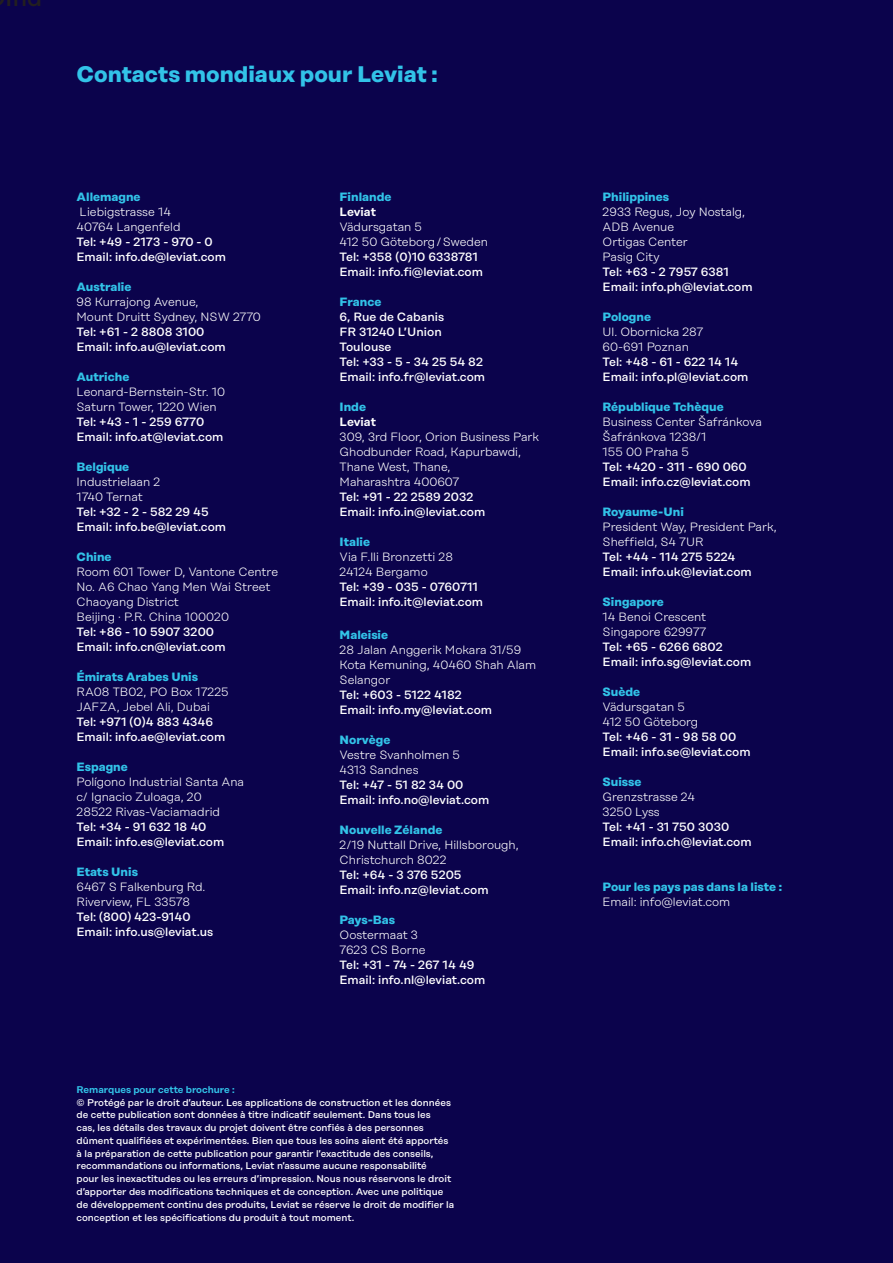
<style>
.page{position:relative;width:893px;height:1263px;background:#0b034c}
.page>*{position:absolute;margin:0;border:0;box-sizing:border-box;transform-origin:0 0}
.t1{font:700 22.5px "Rational Display";color:#32c3e8}
.t2{font:500 12px/15px "Rational Display";color:#fff}
.t3{font:300 12px/15px "Rational Display";color:#fff}
.t4{font:700 12px "Rational Display";color:#32c3e8}
.t5{font:600 12px "Rational Display";letter-spacing:-.01em;color:#fff}
.t6{font:500 9.75px/12.8px "Rational Display";color:#fff}
.t7{font:600 9.75px "Rational Display";color:#32c3e8}
</style>
<div class="page">
<h1 class="t1" style="left:77px;top:60px;width:363px">Contacts mondiaux pour Leviat :</h1>
<p class="t4" style="left:77px;top:189px;width:66px">Allemagne</p>
<p class="t3" style="left:77px;top:204px;width:105px">Liebigstrasse 14<br>40764 Langenfeld</p>
<p class="t2" style="left:77px;top:234px;width:151px">Tel: +49 - 2173 - 970 - 0<br>Email: info.de@leviat.com</p>
<p class="t4" style="left:77px;top:279px;width:56px">Australie</p>
<p class="t3" style="left:77px;top:294px;width:186px">98 Kurrajong Avenue,<br>Mount Druitt Sydney, NSW 2770</p>
<p class="t2" style="left:77px;top:324px;width:151px">Tel: +61 - 2 8808 3100<br>Email: info.au@leviat.com</p>
<p class="t4" style="left:77px;top:369px;width:54px">Autriche</p>
<p class="t3" style="left:77px;top:384px;width:150px">Leonard-Bernstein-Str. 10<br>Saturn Tower, 1220 Wien</p>
<p class="t2" style="left:77px;top:414px;width:148px">Tel: +43 - 1 - 259 6770<br>Email: info.at@leviat.com</p>
<p class="t4" style="left:77px;top:459px;width:54px">Belgique</p>
<p class="t3" style="left:77px;top:474px;width:85px">Industrielaan 2<br>1740 Ternat</p>
<p class="t2" style="left:77px;top:504px;width:151px">Tel: +32 - 2 - 582 29 45<br>Email: info.be@leviat.com</p>
<p class="t4" style="left:77px;top:549px;width:37px">Chine</p>
<p class="t3" style="left:77px;top:564px;width:203px">Room 601 Tower D, Vantone Centre<br>No. A6 Chao Yang Men Wai Street<br>Chaoyang District<br>Beijing · P.R. China 100020</p>
<p class="t2" style="left:77px;top:624px;width:151px">Tel: +86 - 10 5907 3200<br>Email: info.cn@leviat.com</p>
<p class="t4" style="left:77px;top:669px;width:123px">Émirats Arabes Unis</p>
<p class="t3" style="left:77px;top:684px;width:154px">RA08 TB02, PO Box 17225<br>JAFZA, Jebel Ali, Dubai</p>
<p class="t2" style="left:77px;top:714px;width:150px">Tel: +971 (0)4 883 4346<br>Email: info.ae@leviat.com</p>
<p class="t4" style="left:77px;top:759px;width:53px">Espagne</p>
<p class="t3" style="left:77px;top:774px;width:169px">Polígono Industrial Santa Ana c/ Ignacio Zuloaga, 20<br>28522 Rivas-Vaciamadrid</p>
<p class="t2" style="left:77px;top:819px;width:149px">Tel: +34 - 91 632 18 40<br>Email: info.es@leviat.com</p>
<p class="t4" style="left:77px;top:864px;width:63px">Etats Unis</p>
<p class="t3" style="left:77px;top:879px;width:130px">6467 S Falkenburg Rd.<br>Riverview, FL 33578</p>
<p class="t2" style="left:77px;top:909px;width:138px">Tel: (800) 423-9140<br>Email: info.us@leviat.us</p>
<p class="t4" style="left:340px;top:189px;width:53px">Finlande</p>
<p class="t5" style="left:340px;top:205px;width:38px">Leviat</p>
<p class="t3" style="left:340px;top:219px;width:150px">Vädursgatan 5<br>412 50 Göteborg / Sweden</p>
<p class="t2" style="left:340px;top:249px;width:145px">Tel: +358 (0)10 6338781<br>Email: info.fi@leviat.com</p>
<p class="t4" style="left:340px;top:294px;width:43px">France</p>
<p class="t2" style="left:340px;top:309px;width:147px">6, Rue de Cabanis<br>FR 31240 L’Union<br>Toulouse<br>Tel: +33 - 5 - 34 25 54 82<br>Email: info.fr@leviat.com</p>
<p class="t4" style="left:340px;top:399px;width:28px">Inde</p>
<p class="t5" style="left:340px;top:415px;width:38px">Leviat</p>
<p class="t3" style="left:340px;top:429px;width:201px">309, 3rd Floor, Orion Business Park<br>Ghodbunder Road, Kapurbawdi,<br>Thane West, Thane,<br>Maharashtra 400607</p>
<p class="t2" style="left:340px;top:489px;width:147px">Tel: +91 - 22 2589 2032<br>Email: info.in@leviat.com</p>
<p class="t4" style="left:340px;top:534px;width:32px">Italie</p>
<p class="t3" style="left:340px;top:549px;width:115px">Via F.lli Bronzetti 28<br>24124 Bergamo</p>
<p class="t2" style="left:340px;top:579px;width:145px">Tel: +39 - 035 - 0760711<br>Email: info.it@leviat.com</p>
<p class="t4" style="left:340px;top:627px;width:50px">Maleisie</p>
<p class="t3" style="left:340px;top:642px;width:198px">28 Jalan Anggerik Mokara 31/59<br>Kota Kemuning, 40460 Shah Alam<br>Selangor</p>
<p class="t2" style="left:340px;top:687px;width:154px">Tel: +603 - 5122 4182<br>Email: info.my@leviat.com</p>
<p class="t4" style="left:340px;top:732px;width:52px">Norvège</p>
<p class="t3" style="left:340px;top:747px;width:122px">Vestre Svanholmen 5<br>4313 Sandnes</p>
<p class="t2" style="left:340px;top:777px;width:151px">Tel: +47 - 51 82 34 00<br>Email: info.no@leviat.com</p>
<p class="t4" style="left:340px;top:822px;width:104px">Nouvelle Zélande</p>
<p class="t3" style="left:340px;top:837px;width:181px">2/19 Nuttall Drive, Hillsborough,<br>Christchurch 8022</p>
<p class="t2" style="left:340px;top:867px;width:151px">Tel: +64 - 3 376 5205<br>Email: info.nz@leviat.com</p>
<p class="t4" style="left:340px;top:912px;width:57px">Pays-Bas</p>
<p class="t3" style="left:340px;top:927px;width:88px">Oostermaat 3<br>7623 CS Borne</p>
<p class="t2" style="left:340px;top:957px;width:147px">Tel: +31 - 74 - 267 14 49<br>Email: info.nl@leviat.com</p>
<p class="t7" style="left:77px;top:1084px;width:160px">Remarques pour cette brochure :</p>
<p class="t6" style="left:77px;top:1096px;width:379px">© Protégé par le droit d’auteur. Les applications de construction et les données de cette publication sont données à titre indicatif seulement. Dans tous les<br>cas, les détails des travaux du projet doivent être confiés à des personnes dûment qualifiées et expérimentées. Bien que tous les soins aient été apportés à la préparation de cette publication pour garantir l’exactitude des conseils, recommandations ou informations, Leviat n’assume aucune responsabilité<br>pour les inexactitudes ou les erreurs d’impression. Nous nous réservons le droit d’apporter des modifications techniques et de conception. Avec une politique de développement continu des produits, Leviat se réserve le droit de modifier la conception et les spécifications du produit à tout moment.</p>
<p class="t4" style="left:603px;top:189px;width:68px">Philippines</p>
<p class="t3" style="left:603px;top:204px;width:144px">2933 Regus, Joy Nostalg,<br>ADB Avenue<br>Ortigas Center<br>Pasig City</p>
<p class="t2" style="left:603px;top:264px;width:152px">Tel: +63 - 2 7957 6381<br>Email: info.ph@leviat.com</p>
<p class="t4" style="left:603px;top:309px;width:50px">Pologne</p>
<p class="t3" style="left:603px;top:324px;width:102px">Ul. Obornicka 287<br>60-691 Poznan</p>
<p class="t2" style="left:603px;top:354px;width:147px">Tel: +48 - 61 - 622 14 14<br>Email: info.pl@leviat.com</p>
<p class="t4" style="left:603px;top:399px;width:123px">République Tchèque</p>
<p class="t3" style="left:603px;top:414px;width:161px">Business Center Šafránkova<br>Šafránkova 1238/1<br>155 00 Praha 5</p>
<p class="t2" style="left:603px;top:459px;width:150px">Tel: +420 - 311 - 690 060<br>Email: info.cz@leviat.com</p>
<p class="t4" style="left:603px;top:504px;width:83px">Royaume-Uni</p>
<p class="t3" style="left:603px;top:519px;width:176px">President Way, President Park,<br>Sheffield, S4 7UR</p>
<p class="t2" style="left:603px;top:549px;width:151px">Tel: +44 - 114 275 5224<br>Email: info.uk@leviat.com</p>
<p class="t4" style="left:603px;top:594px;width:63px">Singapore</p>
<p class="t3" style="left:603px;top:609px;width:105px">14 Benoi Crescent<br>Singapore 629977</p>
<p class="t2" style="left:603px;top:639px;width:150px">Tel: +65 - 6266 6802<br>Email: info.sg@leviat.com</p>
<p class="t4" style="left:603px;top:684px;width:39px">Suède</p>
<p class="t3" style="left:603px;top:699px;width:97px">Vädursgatan 5<br>412 50 Göteborg</p>
<p class="t2" style="left:603px;top:729px;width:150px">Tel: +46 - 31 - 98 58 00<br>Email: info.se@leviat.com</p>
<p class="t4" style="left:603px;top:774px;width:40px">Suisse</p>
<p class="t3" style="left:603px;top:789px;width:94px">Grenzstrasse 24<br>3250 Lyss</p>
<p class="t2" style="left:603px;top:819px;width:151px">Tel: +41 - 31 750 3030<br>Email: info.ch@leviat.com</p>
<p class="t4" style="left:603px;top:879px;width:181px">Pour les pays pas dans la liste :</p>
<p class="t3" style="left:603px;top:894px;width:129px">Email: info@leviat.com</p>
</div>
